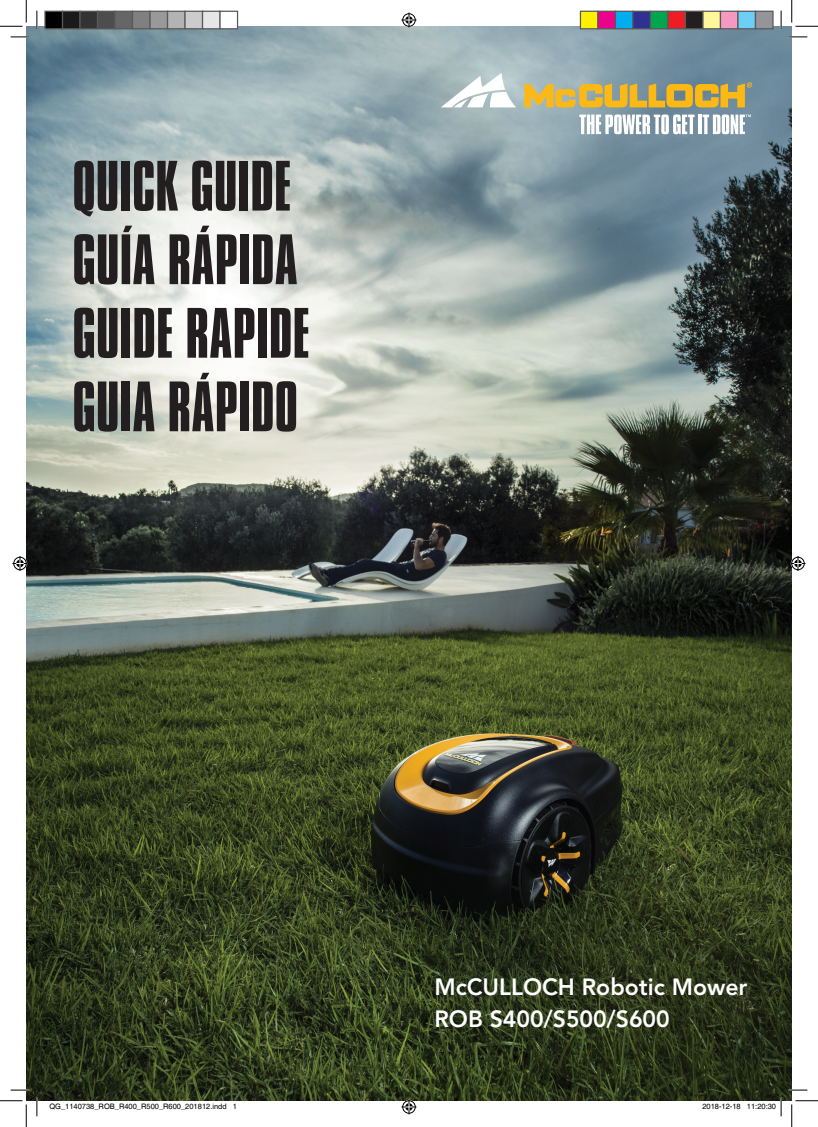
<style>
.page{position:relative;width:818px;height:1127px;background:#fff}
.page>*{position:absolute;margin:0;border:0;box-sizing:border-box;transform-origin:0 0}
.t1{font:61.25px/73.5px "Mc Culloch Headline Pro";color:#231f20}
.t2{font:700 23.38px/31.6px "Mc Culloch Sans Pro";color:#fff}
.t3{font:7.5px "Helvetica";color:#000}
</style>
<div class="page">
<img style="left:26px;top:26px;width:766px;height:1074px">
<svg style="left:441px;top:73px;width:75px;height:34px"></svg>
<svg style="left:524px;top:82px;width:228px;height:25px;background:#c7ab51"></svg>
<svg style="left:579px;top:114px;width:115px;height:20px"></svg>
<hr style="left:698px;top:114px;width:4px;height:20px;background:#fff">
<svg style="left:702px;top:114px;width:49px;height:20px"></svg>
<svg style="left:11px;top:36px;width:18px;height:2px"></svg>
<svg style="left:788px;top:36px;width:19px;height:2px"></svg>
<svg style="left:11px;top:1088px;width:18px;height:2px"></svg>
<svg style="left:788px;top:1088px;width:19px;height:2px"></svg>
<svg style="left:36px;top:11px;width:2px;height:18px"></svg>
<svg style="left:36px;top:1097px;width:2px;height:18px"></svg>
<svg style="left:780px;top:11px;width:2px;height:18px"></svg>
<svg style="left:0;top:0;width:27px;height:27px"></svg>
<svg style="left:0;top:1100px;width:27px;height:26px"></svg>
<svg style="left:791px;top:0;width:27px;height:27px"></svg>
<svg style="left:791px;top:1100px;width:27px;height:26px"></svg>
<svg style="left:401px;top:13px;width:15px;height:15px"></svg>
<svg style="left:401px;top:1099px;width:15px;height:15px"></svg>
<svg style="left:13px;top:556px;width:15px;height:15px"></svg>
<svg style="left:790px;top:556px;width:15px;height:15px"></svg>
<div style="left:45px;top:11px;width:18px;height:18px;background:#000"></div>
<div style="left:44px;top:11px;width:19px;height:18px;border:1px solid #595959"></div>
<div style="left:63px;top:11px;width:17px;height:18px;background:#1a1a1a"></div>
<div style="left:62px;top:11px;width:19px;height:18px;border:1px solid #595959"></div>
<div style="left:80px;top:11px;width:18px;height:18px;background:#333"></div>
<div style="left:79px;top:11px;width:19px;height:18px;border:1px solid #595959"></div>
<div style="left:98px;top:11px;width:17px;height:18px;background:#4d4d4d"></div>
<div style="left:97px;top:11px;width:19px;height:18px;border:1px solid #595959"></div>
<div style="left:115px;top:11px;width:18px;height:18px;background:#666"></div>
<div style="left:114px;top:11px;width:19px;height:18px;border:1px solid #595959"></div>
<div style="left:133px;top:11px;width:17px;height:18px;background:#808080"></div>
<div style="left:132px;top:11px;width:19px;height:18px;border:1px solid #595959"></div>
<div style="left:150px;top:11px;width:18px;height:18px;background:#999"></div>
<div style="left:149px;top:11px;width:19px;height:18px;border:1px solid #595959"></div>
<div style="left:168px;top:11px;width:17px;height:18px;background:#b3b3b3"></div>
<div style="left:167px;top:11px;width:19px;height:18px;border:1px solid #595959"></div>
<div style="left:185px;top:11px;width:18px;height:18px;background:#ccc"></div>
<div style="left:184px;top:11px;width:19px;height:18px;border:1px solid #595959"></div>
<div style="left:203px;top:11px;width:17px;height:18px;background:#e6e6e6"></div>
<div style="left:202px;top:11px;width:19px;height:18px;border:1px solid #595959"></div>
<div style="left:220px;top:11px;width:18px;height:18px;background:#fff"></div>
<div style="left:219px;top:11px;width:19px;height:18px;border:1px solid #595959"></div>
<div style="left:580px;top:11px;width:18px;height:18px;background:#fff101"></div>
<div style="left:580px;top:11px;width:18px;height:18px;border:1px solid #595959"></div>
<div style="left:598px;top:11px;width:17px;height:18px;background:#ed028c"></div>
<div style="left:597px;top:11px;width:19px;height:18px;border:1px solid #595959"></div>
<div style="left:615px;top:11px;width:18px;height:18px;background:#00aeef"></div>
<div style="left:615px;top:11px;width:18px;height:18px;border:1px solid #595959"></div>
<div style="left:633px;top:11px;width:17px;height:18px;background:#2e3092"></div>
<div style="left:632px;top:11px;width:19px;height:18px;border:1px solid #595959"></div>
<div style="left:650px;top:11px;width:18px;height:18px;background:#00a54f"></div>
<div style="left:650px;top:11px;width:18px;height:18px;border:1px solid #595959"></div>
<div style="left:668px;top:11px;width:17px;height:18px;background:#ee1d23"></div>
<div style="left:667px;top:11px;width:19px;height:18px;border:1px solid #595959"></div>
<div style="left:685px;top:11px;width:18px;height:18px;background:#231f20"></div>
<div style="left:685px;top:11px;width:18px;height:18px;border:1px solid #595959"></div>
<div style="left:703px;top:11px;width:17px;height:18px;background:#fff79a"></div>
<div style="left:702px;top:11px;width:19px;height:18px;border:1px solid #595959"></div>
<div style="left:720px;top:11px;width:18px;height:18px;background:#f499c2"></div>
<div style="left:720px;top:11px;width:18px;height:18px;border:1px solid #595959"></div>
<div style="left:738px;top:11px;width:17px;height:18px;background:#6bcff6"></div>
<div style="left:737px;top:11px;width:19px;height:18px;border:1px solid #595959"></div>
<div style="left:755px;top:11px;width:18px;height:18px;background:#939598"></div>
<div style="left:755px;top:11px;width:18px;height:18px;border:1px solid #595959"></div>
<svg style="left:747px;top:1097px;width:35px;height:18px"></svg>
<p class="t1" style="left:72px;top:151px;width:239px">QUICK GUIDE<br>GUÍA RÁPIDA<br>GUIDE RAPIDE<br>GUIA RÁPIDO</p>
<p class="t2" style="left:434px;top:970px;width:315px">McCULLOCH Robotic Mower<br>ROB S400/S500/S600</p>
<p class="t3" style="left:49px;top:1101px;width:189px">QG_1140738_ROB_R400_R500_R600_201812.indd 1</p>
<p class="t3" style="left:702px;top:1101px;width:75px">2018-12-18 11:20:30</p>
</div>
